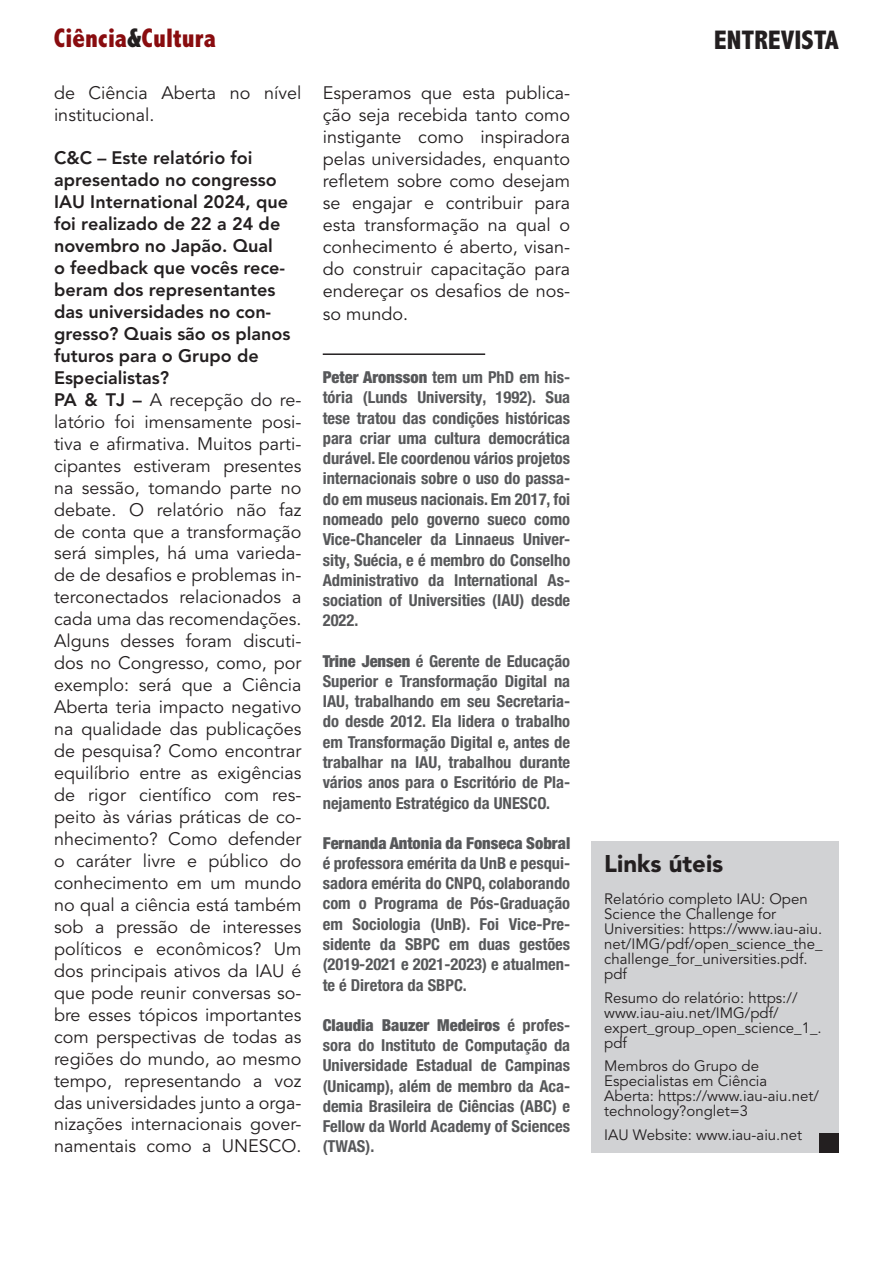
<style>
.page{position:relative;width:893px;height:1263px;background:#fff}
.page>*{position:absolute;margin:0;border:0;box-sizing:border-box;transform-origin:0 0}
.t1{font:800 condensed 27px "Abadi MT Pro";color:#890c0f}
.t2{font:800 condensed 27px "Abadi MT Pro";color:#231f20}
.Titulo_referencias{font:900 24px "Avenir LT Pro";color:#231f20}
.resposta{font:18px/21.9px "Avenir LT Pro";color:#231f20;text-align:justify}
.pergunta{font:800 18px/21.9px "Avenir LT Pro";color:#231f20}
.Minibio{font:700 condensed 16.5px/20.2px "Helvetica Neue LT Pro";color:#57585a;text-align:justify}
.Referencias{font:15px/15px "Avenir LT Pro";color:#231f20}
.s1{color:#231f20}
.s2{font-weight:800}
.s3{font-weight:900}
</style>
<div class="page">
<div style="left:591px;top:841px;width:248px;height:311px;background:#d1d2d4"></div>
<div style="left:819px;top:1133px;width:20px;height:19px;background:#231f20"></div>
<hr style="left:323px;top:353px;width:162px;height:2px;background:#231f20">
<h1 class="t1" style="left:54px;top:23px;width:164px">Ciência<span class="s1">&amp;</span>Cultura</h1>
<h1 class="t2" style="left:714px;top:25px;width:126px">ENTREVISTA</h1>
<p class="resposta" style="left:54px;top:82px;width:249px">de Ciência Aberta no nível institucional.</p>
<p class="pergunta" style="left:54px;top:147px;width:238px">C&amp;C – Este relatório foi apresentado no congresso<br>IAU International 2024, que foi realizado de 22 a 24 de novembro no Japão. Qual<br>o feedback que vocês rece&shy;beram dos representantes das universidades no con&shy;gresso? Quais são os planos futuros para o Grupo de<br>Especialistas?</p>
<p class="resposta" style="left:54px;top:389px;width:249px"><span class="s2">PA &amp; TJ –</span> A recepção do re&shy;latório foi imensamente posi&shy;tiva e afirmativa. Muitos parti&shy;cipantes estiveram presentes na sessão, tomando parte no debate. O relatório não faz de conta que a transformação será simples, há uma varieda&shy;de de desafios e problemas in&shy;terconectados relacionados a cada uma das recomendações.<br>Alguns desses foram discuti&shy;dos no Congresso, como, por exemplo: será que a Ciência Aberta teria impacto negativo na qualidade das publicações de pesquisa? Como encontrar equilíbrio entre as exigências de rigor científico com res&shy;peito às várias práticas de co&shy;nhecimento? Como defender o caráter livre e público do conhecimento em um mundo no qual a ciência está também sob a pressão de interesses políticos e econômicos? Um dos principais ativos da IAU é que pode reunir conversas so&shy;bre esses tópicos importantes com perspectivas de todas as regiões do mundo, ao mesmo tempo, representando a voz das universidades junto a orga&shy;nizações internacionais gover&shy;namentais como a UNESCO.</p>
<p class="resposta" style="left:323px;top:82px;width:249px">Esperamos que esta publica&shy;ção seja recebida tanto como instigante como inspiradora pelas universidades, enquanto refletem sobre como desejam se engajar e contribuir para esta transformação na qual o conhecimento é aberto, visan&shy;do construir capacitação para endereçar os desafios de nos&shy;so mundo.</p>
<p class="Minibio" style="left:323px;top:367px;width:249px"><span class="s3">Peter Aronsson</span> tem um PhD em his&shy;tória (Lunds University, 1992). Sua tese tratou das condições históricas para criar uma cultura democrática durável. Ele coordenou vários projetos internacionais sobre o uso do passa&shy;do em museus nacionais. Em 2017, foi nomeado pelo governo sueco como Vice-Chanceler da Linnaeus Univer&shy;sity, Suécia, e é membro do Conselho Administrativo da International As&shy;sociation of Universities (IAU) desde 2022.</p>
<p class="Minibio" style="left:323px;top:651px;width:249px"><span class="s3">Trine Jensen</span> é Gerente de Educação Superior e Transformação Digital na IAU, trabalhando em seu Secretaria&shy;do desde 2012. Ela lidera o trabalho em Transformação Digital e, antes de trabalhar na IAU, trabalhou durante vários anos para o Escritório de Pla&shy;nejamento Estratégico da UNESCO.</p>
<p class="Minibio" style="left:323px;top:833px;width:249px"><span class="s3">Fernanda Antonia da Fonseca Sobral </span>é professora emérita da UnB e pesqui&shy;sadora emérita do CNPQ, colaborando com o Programa de Pós-Graduação em Sociologia (UnB). Foi Vice-Pre&shy;sidente da SBPC em duas gestões (2019-2021 e 2021-2023) e atualmen&shy;te é Diretora da SBPC.</p>
<p class="Minibio" style="left:323px;top:1015px;width:249px"><span class="s3">Claudia Bauzer Medeiros</span> é profes&shy;sora do Instituto de Computação da Universidade Estadual de Campinas (Unicamp), além de membro da Aca&shy;demia Brasileira de Ciências (ABC) e Fellow da World Academy of Sciences (TWAS).</p>
<p class="Titulo_referencias" style="left:604px;top:849px;width:121px">Links úteis</p>
<p class="Referencias" style="left:604px;top:892px;width:220px">Relatório completo IAU: Open<br>Science the Challenge for<br>Universities: https://www.iau-aiu. net/IMG/pdf/open_science_the_ challenge_for_universities.pdf. pdf</p>
<p class="Referencias" style="left:604px;top:990px;width:219px">Resumo do relatório: https:// www.iau-aiu.net/IMG/pdf/ expert_group_open_science_1_. pdf</p>
<p class="Referencias" style="left:604px;top:1059px;width:216px">Membros do Grupo de<br>Especialistas em Ciência<br>Aberta: https://www.iau-aiu.net/ technology?onglet=3</p>
<p class="Referencias" style="left:604px;top:1127px;width:199px">IAU Website: www.iau-aiu.net</p>
</div>
